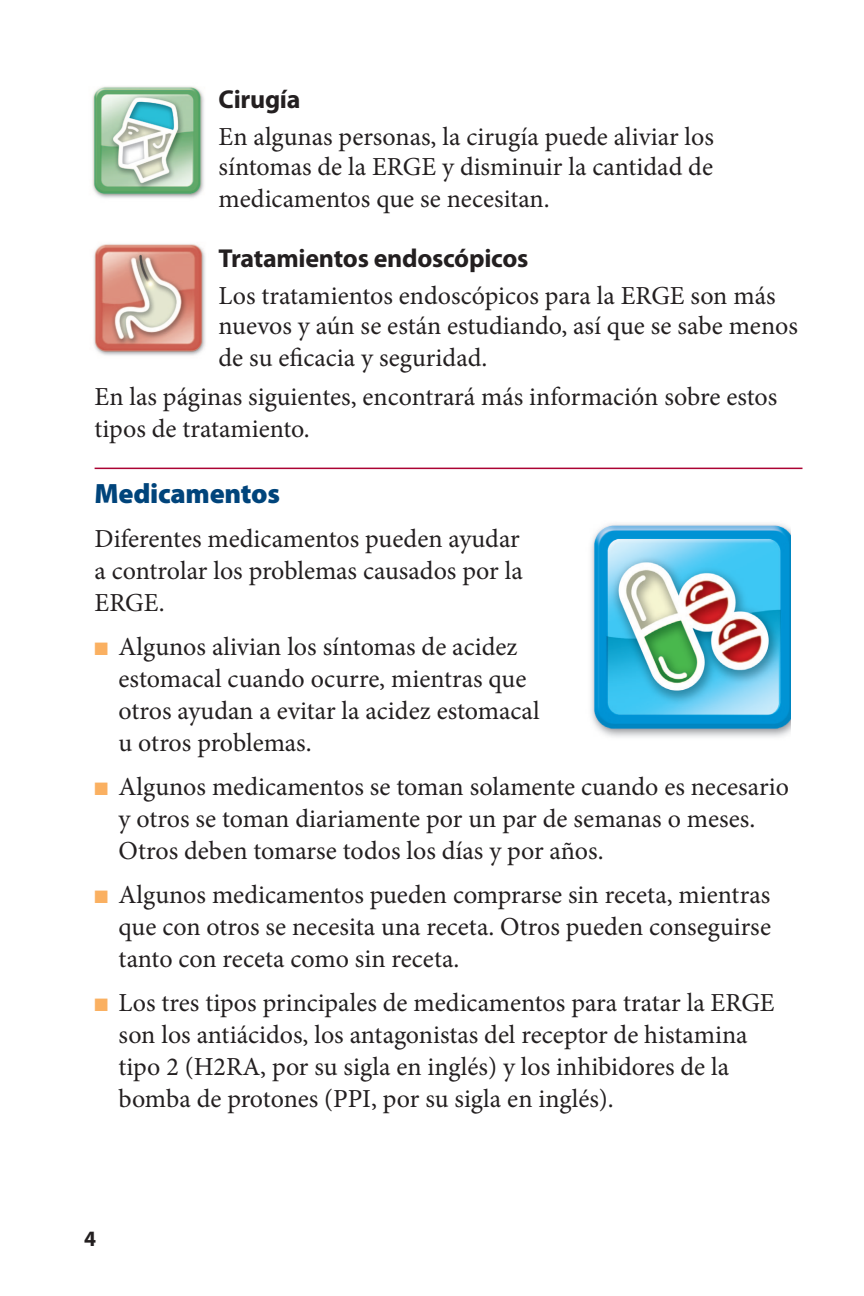
<style>
.page{position:relative;width:864px;height:1296px;background:#fff}
.page>*{position:absolute;margin:0;border:0;box-sizing:border-box;transform-origin:0 0}
.Subhead_1{font:900 28px "Myriad Pro";letter-spacing:-.01em;color:#00447b}
.sub_head_sans_serif{font:26px/32px "Minion Pro";color:#231f20}
.body_text_large{font:26px/32px "Minion Pro";color:#231f20;text-align:justify}
.sub_head_sans_serif-2{font:700 26px "Myriad Pro";letter-spacing:-.01em;color:#231f20}
.t1{font:700 22px "Myriad Pro";color:#231f20}
.s1{color:#fab061}
</style>
<div class="page">
<hr style="left:95px;top:468px;width:708px;height:1px;background:#ab0333">
<img style="left:92px;top:86px;width:112px;height:112px">
<img style="left:93px;top:244px;width:113px;height:112px">
<img style="left:590px;top:523px;width:201px;height:215px">
<p class="sub_head_sans_serif-2" style="left:219px;top:82px;width:83px">Cirugía</p>
<p class="sub_head_sans_serif" style="left:219px;top:121px;width:497px;line-height:31px;text-align:justify">En algunas personas, la cirugía puede aliviar los síntomas de la ERGE y disminuir la cantidad de medicamentos que se necesitan.</p>
<p class="sub_head_sans_serif-2" style="left:219px;top:241px;width:311px">Tratamientos endoscópicos</p>
<p class="sub_head_sans_serif" style="left:219px;top:280px;width:581px;line-height:31px">Los tratamientos endoscópicos para la ERGE son más nuevos y aún se están estudiando, así que se sabe menos de su eficacia y seguridad.</p>
<p class="sub_head_sans_serif" style="left:95px;top:381px;width:684px">En las páginas siguientes, encontrará más información sobre estos tipos de tratamiento.</p>
<p class="Subhead_1" style="left:95px;top:475px;width:187px">Medicamentos</p>
<p class="body_text_large" style="left:95px;top:523px;width:430px">Diferentes medicamentos pueden ayudar a controlar los problemas causados por la ERGE.</p>
<p class="sub_head_sans_serif" style="left:119px;top:631px;width:423px;text-indent:-24px"><span class="s1">■</span> Algunos alivian los síntomas de acidez estomacal cuando ocurre, mientras que otros ayudan a evitar la acidez estomacal u otros problemas.</p>
<p class="sub_head_sans_serif" style="left:119px;top:771px;width:672px;text-indent:-24px"><span class="s1">■</span> Algunos medicamentos se toman solamente cuando es necesario y otros se toman diariamente por un par de semanas o meses.<br>Otros deben tomarse todos los días y por años.</p>
<p class="sub_head_sans_serif" style="left:119px;top:879px;width:654px;text-align:justify;text-indent:-24px"><span class="s1">■</span> Algunos medicamentos pueden comprarse sin receta, mientras que con otros se necesita una receta. Otros pueden conseguirse tanto con receta como sin receta.</p>
<p class="sub_head_sans_serif" style="left:119px;top:987px;width:658px;text-indent:-24px"><span class="s1">■</span> Los tres tipos principales de medicamentos para tratar la ERGE son los antiácidos, los antagonistas del receptor de histamina tipo 2 (H2RA, por su sigla en inglés) y los inhibidores de la bomba de protones (PPI, por su sigla en inglés).</p>
<p class="t1" style="left:84px;top:1224px;width:13px">4</p>
</div>
